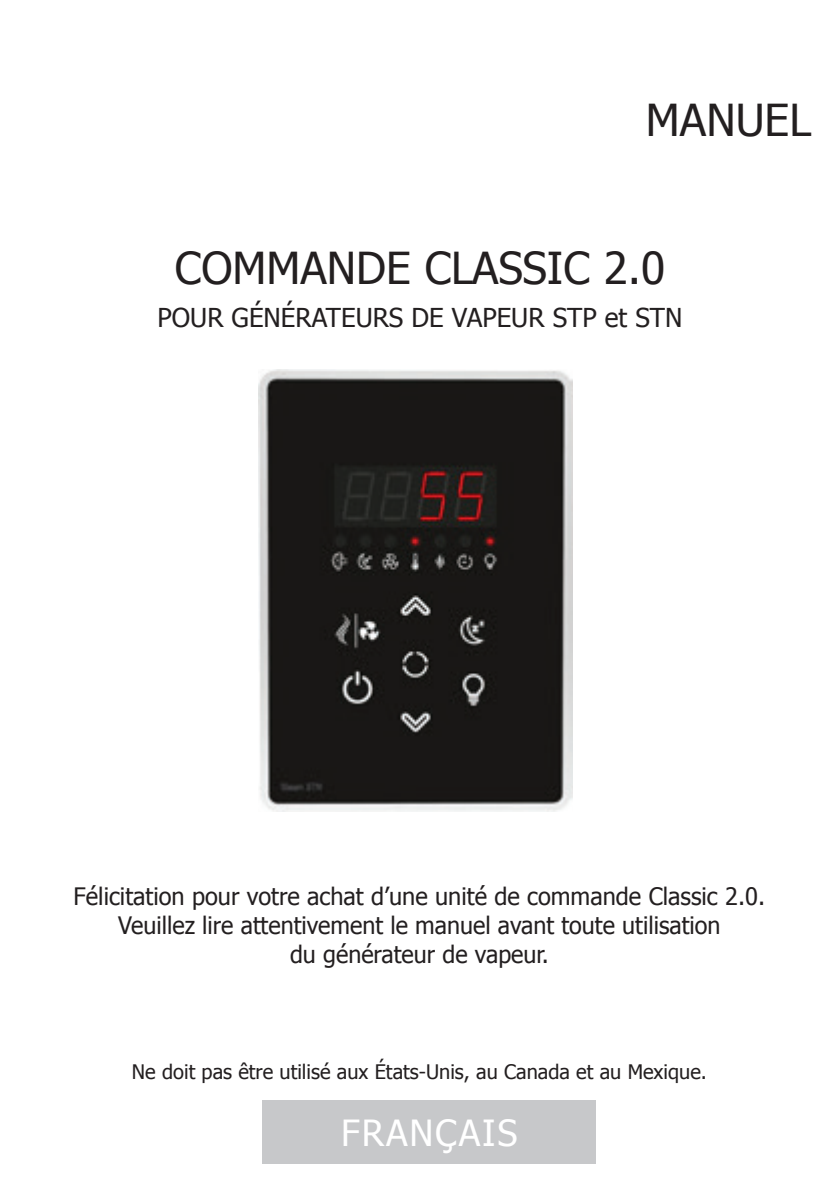
<style>
.page{position:relative;width:840px;height:1191px;background:#fff}
.page>*{position:absolute;margin:0;border:0;box-sizing:border-box;transform-origin:0 0}
.t1{font:44px "Tahoma";color:#231f20}
.t2{font:36px "Tahoma";letter-spacing:.05em;color:#fff}
.t3{font:26px "Tahoma";color:#231f20}
.t4{font:24px/28.8px "Tahoma";color:#231f20;text-align:center}
.t5{font:20px "Tahoma";color:#231f20}
</style>
<div class="page">
<img style="left:259px;top:369px;width:313px;height:442px">
<div style="left:262px;top:1100px;width:333px;height:63px;background:#c7c8ca"></div>
<p class="t1" style="left:645px;top:90px;width:167px">MANUEL</p>
<p class="t1" style="left:175px;top:238px;width:491px">COMMANDE CLASSIC 2.0</p>
<p class="t3" style="left:157px;top:300px;width:526px">POUR GÉNÉRATEURS DE VAPEUR STP et STN</p>
<p class="t4" style="left:74px;top:881px;width:692px">Félicitation pour votre achat d’une unité de commande Classic 2.0.</p>
<p class="t4" style="left:118px;top:910px;width:603px">Veuillez lire attentivement le manuel avant toute utilisation du générateur de vapeur.</p>
<p class="t5" style="left:132px;top:1058px;width:576px">Ne doit pas être utilisé aux États-Unis, au Canada et au Mexique.</p>
<p class="t2" style="left:341px;top:1108px;width:178px">FRANÇAIS</p>
</div>
